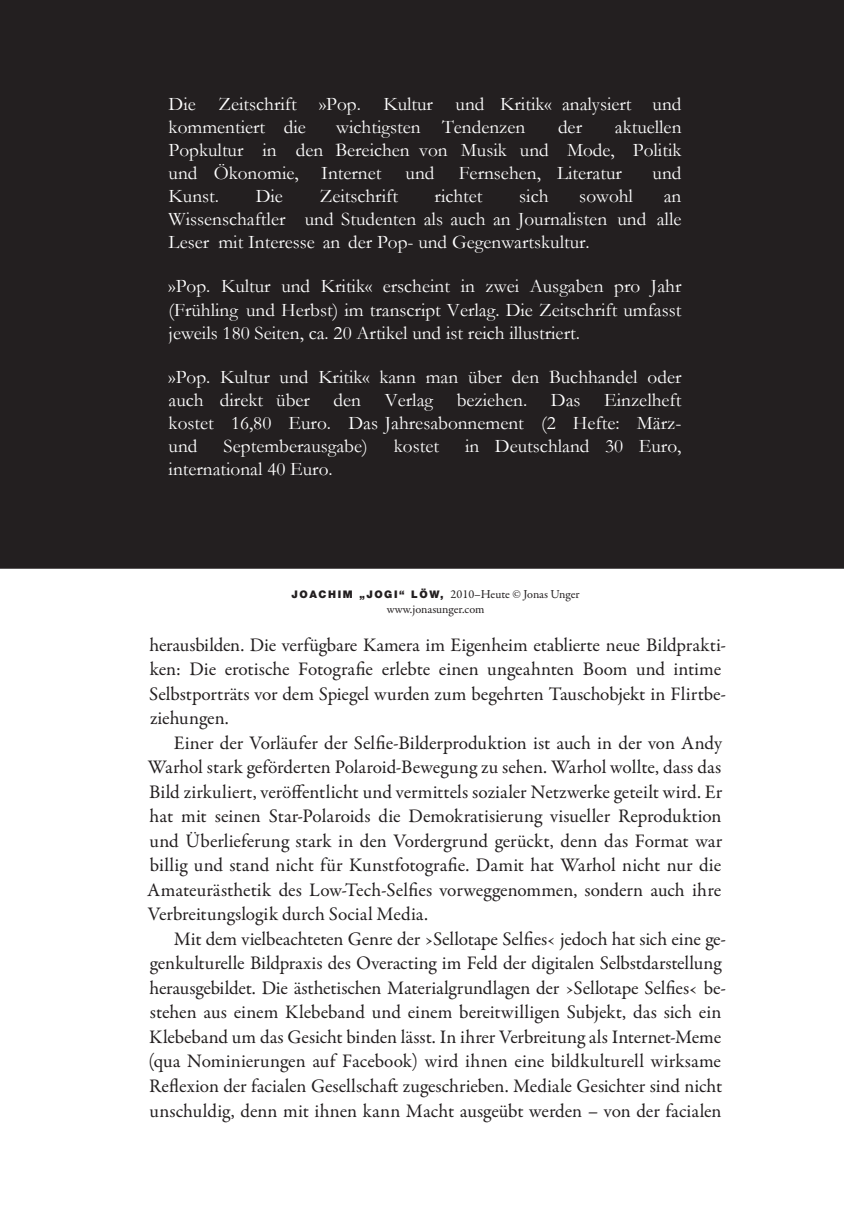
<style>
.page{position:relative;width:844px;height:1216px;background:#fff}
.page>*{position:absolute;margin:0;border:0;box-sizing:border-box;transform-origin:0 0}
.t1{font:19.25px/24.5px "Garamond Premr Pro";letter-spacing:-.005em;color:#231f20}
.t2{font:19.25px/23.1px "Garamond";color:#fff;text-align:justify}
.t3{font:12.25px/14.7px "Garamond Premr Pro";letter-spacing:-.005em;color:#231f20;text-align:center}
.s1{font-family:"Helvetica Neue LT Std";font-weight:900;font-size:10.5px}
</style>
<div class="page">
<div style="left:0;top:1px;width:843px;height:567px;background:#231f20"></div>
<p class="t2" style="left:169px;top:92px;width:514px">Die Zeitschrift »Pop. Kultur und Kritik« analysiert und kommentiert die</p>
<p class="t2" style="left:336px;top:115px;width:190px">wichtigsten Tendenzen</p>
<p class="t2" style="left:558px;top:115px;width:26px">der</p>
<p class="t2" style="left:169px;top:115px;width:514px;text-indent:446px">aktuellen Popkultur in den Bereichen von Musik und Mode, Politik und Ökonomie, Internet</p>
<p class="t2" style="left:405px;top:161px;width:30px">und</p>
<p class="t2" style="left:458px;top:161px;width:164px">Fernsehen, Literatur</p>
<p class="t2" style="left:652px;top:161px;width:30px">und</p>
<p class="t2" style="left:169px;top:184px;width:52px">Kunst.</p>
<p class="t2" style="left:256px;top:184px;width:29px">Die</p>
<p class="t2" style="left:319px;top:184px;width:80px">Zeitschrift</p>
<p class="t2" style="left:434px;top:184px;width:49px">richtet</p>
<p class="t2" style="left:519px;top:184px;width:31px">sich</p>
<p class="t2" style="left:579px;top:184px;width:55px">sowohl</p>
<p class="t2" style="left:169px;top:184px;width:514px;text-indent:495px">an Wissenschaftler und Studenten als auch an Journalisten und alle Leser mit Interesse an der Pop- und Gegenwartskultur.</p>
<p class="t2" style="left:169px;top:274px;width:514px">»Pop. Kultur und Kritik« erscheint in zwei Ausgaben pro Jahr (Frühling und Herbst) im transcript Verlag. Die Zeitschrift umfasst jeweils 180 Seiten, ca. 20 Artikel und ist reich illustriert.</p>
<p class="t2" style="left:169px;top:364px;width:514px">»Pop. Kultur und Kritik« kann man über den Buchhandel oder auch direkt über den Verlag beziehen. Das Einzelheft kostet 16,80 Euro. Das Jahresabonnement (2 Hefte: März&shy;und</p>
<p class="t2" style="left:223px;top:434px;width:145px">Septemberausgabe)</p>
<p class="t2" style="left:394px;top:434px;width:47px">kostet</p>
<p class="t2" style="left:465px;top:434px;width:218px">in Deutschland 30 Euro,</p>
<p class="t2" style="left:169px;top:457px;width:165px">international 40 Euro.</p>
<p class="t3" style="left:291px;top:587px;width:290px"><span class="s1">JOACH IM „JOG I“ L ÖW,</span> 2010–Heute © Jonas Unger www.jonasunger.com</p>
<p class="t1" style="left:149px;top:632px;width:578px">herausbilden. Die verfügbare Kamera im Eigenheim etablierte neue Bildprakti&shy;ken: Die erotische Fotografie erlebte einen ungeahnten Boom und intime Selbstporträts vor dem Spiegel wurden zum begehrten Tauschobjekt in Flirtbe&shy;ziehungen.</p>
<p class="t1" style="left:147px;top:730px;width:576px;text-align:justify;text-indent:26px">Einer der Vorläufer der Selfie-Bilderproduktion ist auch in der von Andy Warhol stark geförderten Polaroid-Bewegung zu sehen. Warhol wollte, dass das Bild zirkuliert, veröffentlicht und vermittels sozialer Netzwerke geteilt wird. Er hat mit seinen Star-Polaroids die Demokratisierung visueller Reproduktion und Überlieferung stark in den Vordergrund gerückt, denn das Format war billig und stand nicht für Kunstfotografie. Damit hat Warhol nicht nur die Amateurästhetik des Low-Tech-Selfies vorweggenommen, sondern auch ihre Verbreitungslogik durch Social Media.</p>
<p class="t1" style="left:149px;top:927px;width:579px;text-indent:25px">Mit dem vielbeachteten Genre der ›Sellotape Selfies‹ jedoch hat sich eine ge&shy;genkulturelle Bildpraxis des Overacting im Feld der digitalen Selbstdarstellung herausgebildet. Die ästhetischen Materialgrundlagen der ›Sellotape Selfies‹ be&shy;stehen aus einem Klebeband und einem bereitwilligen Subjekt, das sich ein Klebeband um das Gesicht binden lässt. In ihrer Verbreitung als Internet-Meme (qua Nominierungen auf Facebook) wird ihnen eine bildkulturell wirksame Reflexion der facialen Gesellschaft zugeschrieben. Mediale Gesichter sind nicht unschuldig, denn mit ihnen kann Macht ausgeübt werden – von der facialen</p>
</div>
